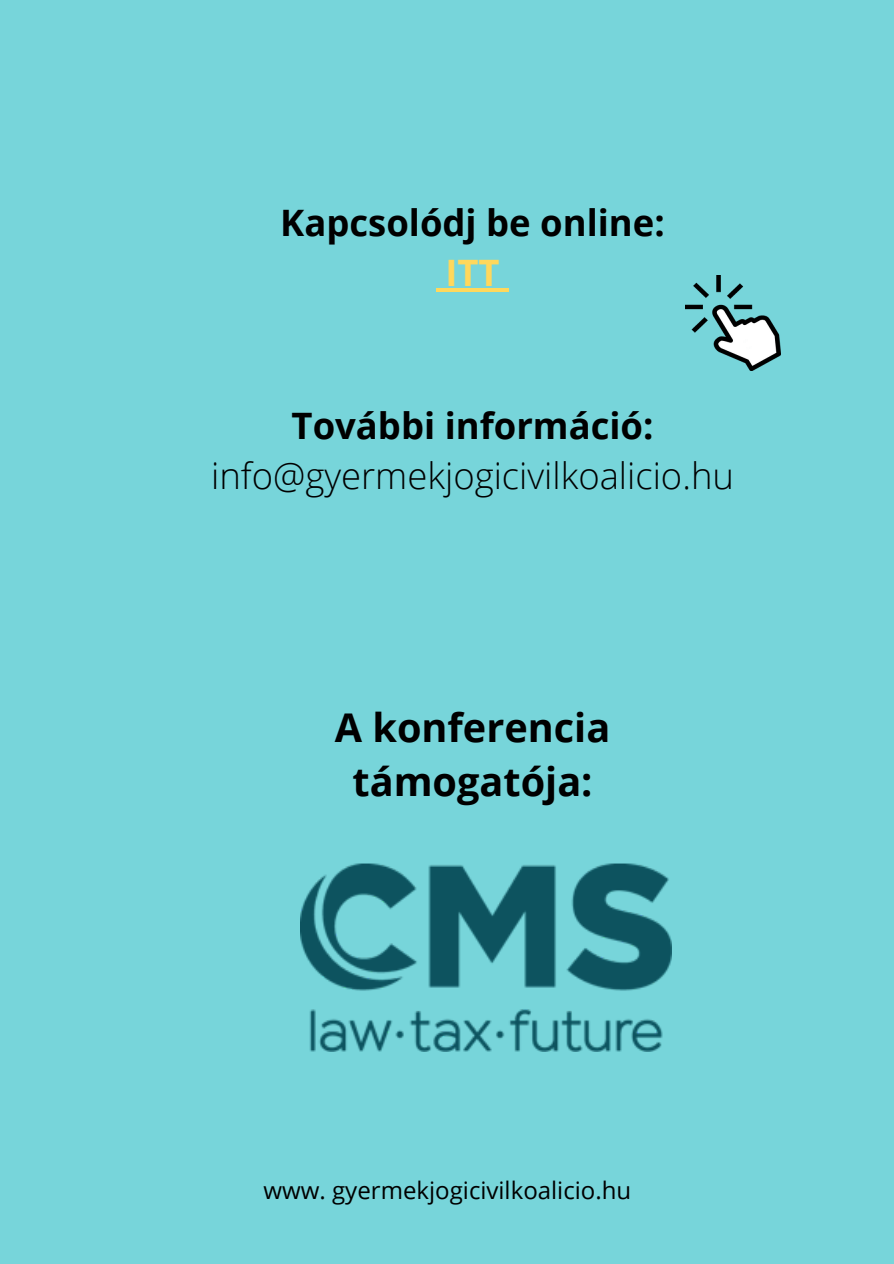
<style>
.page{position:relative;width:894px;height:1264px;background:#fff}
.page>*{position:absolute;margin:0;border:0;box-sizing:border-box;transform-origin:0 0}
.t1{font:700 39.6px/54.4px "Open Sans";color:#000;text-align:center}
.t2{font:700 36.45px "Open Sans";color:#000}
.t3{font:300 36.45px "Open Sans";color:#000}
.t4{font:700 36.45px "Open Sans";color:#ffd85c}
.t5{font:24px "Open Sans";color:#000}
</style>
<div class="page">
<div style="left:0;top:0;width:893px;height:1263px;background:#77d5da"></div>
<img style="left:301px;top:863px;width:370px;height:188px">
<img style="left:685px;top:276px;width:94px;height:94px">
<svg style="left:436px;top:289px;width:9px;height:3px"></svg>
<hr style="left:445px;top:289px;width:54px;height:3px;background:#ffd85c">
<svg style="left:499px;top:289px;width:10px;height:3px"></svg>
<p class="t2" style="left:280px;top:197px;width:386px">Kapcsolódj be online:</p>
<p class="t4" style="left:445px;top:247px;width:56px">ITT</p>
<p class="t2" style="left:291px;top:399px;width:363px">További információ:</p>
<p class="t3" style="left:211px;top:450px;width:524px">info@gyermekjogicivilkoalicio.hu</p>
<p class="t1" style="left:335px;top:699px;width:277px">A konferencia támogatója:</p>
<p class="t5" style="left:263px;top:1172px;width:369px">www. gyermekjogicivilkoalicio.hu</p>
</div>
